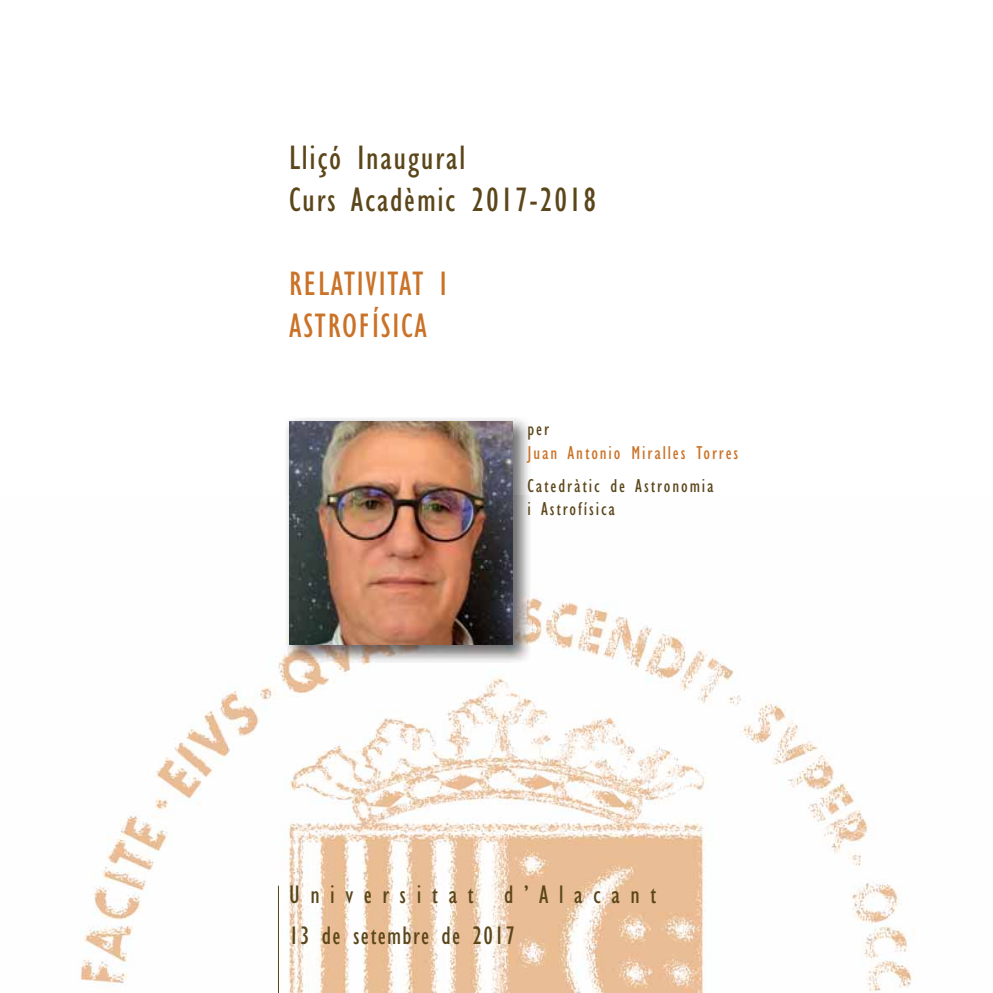
<style>
.page{position:relative;width:993px;height:993px;background:#fff}
.page>*{position:absolute;margin:0;border:0;box-sizing:border-box;transform-origin:0 0}
.t1{font:condensed 35px/42px "Gill Sans";letter-spacing:.05em;color:#5b461a}
.t2{font:condensed 35px/42px "Gill Sans";letter-spacing:.05em;color:#ca7227}
.t3{font:condensed 26.25px "Gill Sans";letter-spacing:.4em;color:#5b461a}
.t4{font:condensed 26.25px "Gill Sans";letter-spacing:.05em;color:#5b461a}
.t5{font:condensed 19.25px/23.1px "Gill Sans";letter-spacing:.1em;color:#5b461a}
.t6{font:condensed 19.25px "Gill Sans";letter-spacing:.1em;color:#ca7227}
</style>
<div class="page">
<img style="left:80px;top:597px;width:835px;height:395px">
<img style="left:285px;top:418px;width:245px;height:244px">
<img style="left:289px;top:421px;width:223px;height:223px">
<hr style="left:278px;top:885px;width:1px;height:107px;background:#5b461a">
<h1 class="t1" style="left:289px;top:140px;width:308px">Lliçó Inaugural<br>Curs Acadèmic 2017-2018</h1>
<h1 class="t2" style="left:289px;top:266px;width:159px">RELATIVITAT I<br>ASTROFÍSICA</h1>
<p class="t5" style="left:527px;top:419px;width:23px">per</p>
<p class="t6" style="left:527px;top:444px;width:212px">Juan Antonio Miralles Torres</p>
<p class="t5" style="left:527px;top:475px;width:187px">Catedràtic de Astronomia i Astrofísica</p>
<h2 class="t3" style="left:289px;top:884px;width:368px">Universitat d’Alacant</h2>
<h2 class="t4" style="left:289px;top:925px;width:227px">13 de setembre de 2017</h2>
</div>
